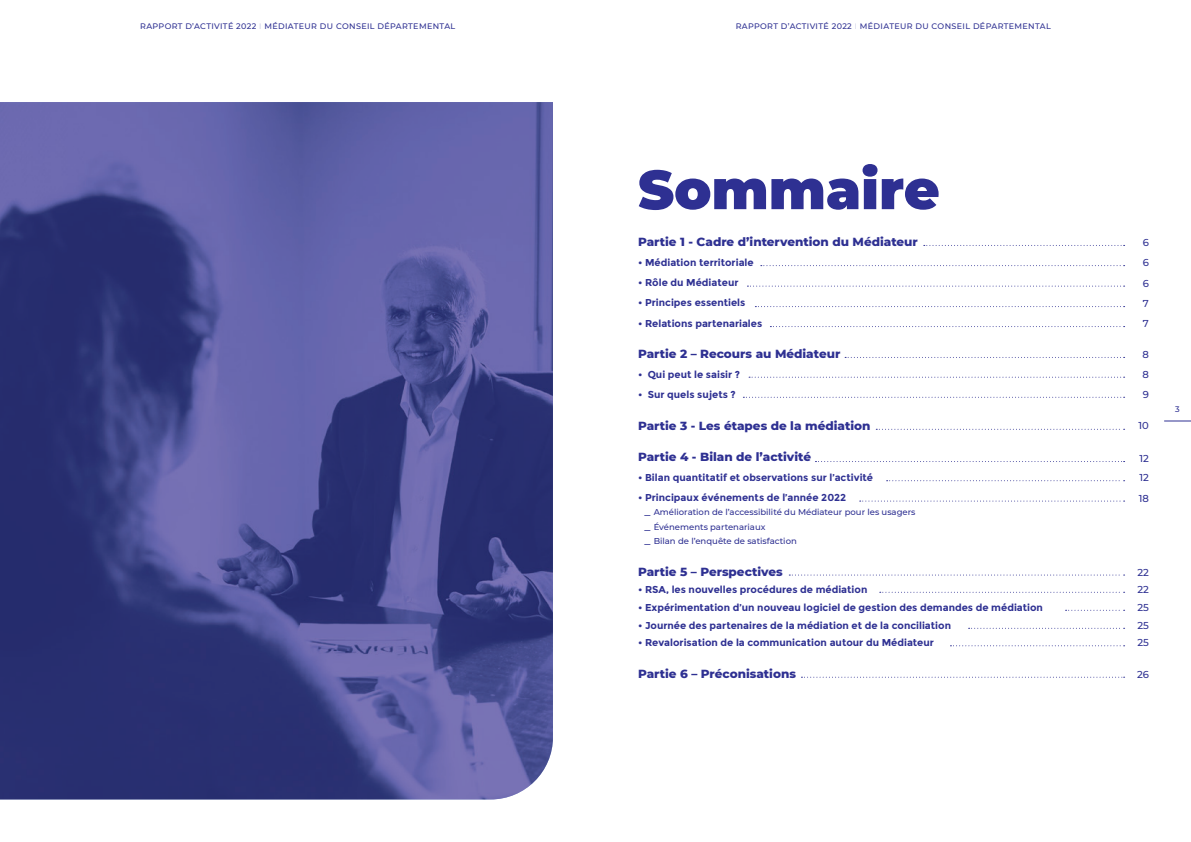
<style>
.page{position:relative;width:1191px;height:842px;background:#fff}
.page>*{position:absolute;margin:0;border:0;box-sizing:border-box;transform-origin:0 0}
.t1{font:900 55px "Montserrat";color:#2e3092}
.t2{font:800 12px "Montserrat";color:#2e3092}
.t3{font:700 10px "Montserrat";color:#2e3092}
.t4{font:500 10px/18px "Montserrat";color:#2e3092;text-align:justify}
.t5{font:500 8.5px/14.4px "Montserrat";color:#2e3092}
.t6{font:500 8px "Montserrat";letter-spacing:.045em;color:#2e3092}
.s1{font-weight:100}
.s2{font-size:12px}
</style>
<div class="page">
<svg style="left:1164px;top:420px;width:27px;height:1px"></svg>
<img style="left:0;top:102px;width:553px;height:697px">
<svg style="left:761px;top:265px;width:363px;height:1px"></svg>
<svg style="left:923px;top:245px;width:201px;height:1px"></svg>
<svg style="left:845px;top:357px;width:279px;height:1px"></svg>
<svg style="left:886px;top:480px;width:238px;height:1px"></svg>
<svg style="left:815px;top:461px;width:309px;height:1px"></svg>
<svg style="left:876px;top:429px;width:248px;height:1px"></svg>
<svg style="left:879px;top:592px;width:245px;height:1px"></svg>
<svg style="left:789px;top:574px;width:335px;height:1px"></svg>
<svg style="left:968px;top:628px;width:156px;height:1px"></svg>
<svg style="left:747px;top:286px;width:377px;height:1px"></svg>
<svg style="left:859px;top:501px;width:265px;height:1px"></svg>
<svg style="left:1065px;top:610px;width:59px;height:1px"></svg>
<svg style="left:950px;top:645px;width:174px;height:1px"></svg>
<svg style="left:801px;top:677px;width:323px;height:1px"></svg>
<svg style="left:755px;top:306px;width:369px;height:1px"></svg>
<svg style="left:749px;top:377px;width:375px;height:1px"></svg>
<svg style="left:770px;top:326px;width:354px;height:1px"></svg>
<svg style="left:743px;top:397px;width:381px;height:1px"></svg>
<p class="t6" style="left:140px;top:21px;width:317px">RAPPORT D’ACTIVITÉ 2022 <span class="s1">I</span> MÉDIATEUR DU CONSEIL DÉPARTEMENTAL</p>
<p class="t6" style="left:735px;top:21px;width:317px">RAPPORT D’ACTIVITÉ 2022 <span class="s1">I</span> MÉDIATEUR DU CONSEIL DÉPARTEMENTAL</p>
<h1 class="t1" style="left:638px;top:148px;width:303px">Sommaire</h1>
<p class="t2" style="left:638px;top:233px;width:281px">Partie 1 - Cadre d’intervention du Médiateur</p>
<p class="t3" style="left:638px;top:257px;width:117px">• Médiation territoriale</p>
<p class="t3" style="left:638px;top:277px;width:102px">• Rôle du Médiateur</p>
<p class="t3" style="left:638px;top:297px;width:109px">• Principes essentiels</p>
<p class="t3" style="left:638px;top:317px;width:126px">• Relations partenariales</p>
<p class="t2" style="left:638px;top:345px;width:204px">Partie 2 – Recours au Médiateur</p>
<p class="t3" style="left:638px;top:368px;width:104px">• Qui peut le saisir ?</p>
<p class="t3" style="left:638px;top:389px;width:99px">• Sur quels sujets ?</p>
<p class="t2" style="left:638px;top:416px;width:234px">Partie 3 - Les étapes de la médiation</p>
<p class="t2" style="left:638px;top:448px;width:174px">Partie 4 - Bilan de l’activité</p>
<p class="t3" style="left:638px;top:471px;width:237px">• Bilan quantitatif et observations sur l’activité</p>
<p class="t3" style="left:638px;top:492px;width:210px">• Principaux événements de l’année 2022</p>
<p class="t5" style="left:644px;top:505px;width:272px"><span class="s2">_</span> Amélioration de l’accessibilité du Médiateur pour les usagers <span class="s2">_</span> Événements partenariaux<br><span class="s2">_</span> Bilan de l’enquête de satisfaction</p>
<p class="t2" style="left:638px;top:563px;width:146px">Partie 5 – Perspectives</p>
<p class="t3" style="left:638px;top:584px;width:231px">• RSA, les nouvelles procédures de médiation</p>
<p class="t3" style="left:638px;top:601px;width:406px">• Expérimentation d’un nouveau logiciel de gestion des demandes de médiation</p>
<p class="t3" style="left:638px;top:619px;width:314px">• Journée des partenaires de la médiation et de la conciliation</p>
<p class="t3" style="left:638px;top:637px;width:297px">• Revalorisation de la communication autour du Médiateur</p>
<p class="t2" style="left:638px;top:665px;width:159px">Partie 6 – Préconisations</p>
<p class="t4" style="left:1137px;top:665px;width:13px">26</p>
<p class="t4" style="left:1142px;top:233px;width:8px">6</p>
<p class="t4" style="left:1142px;top:253px;width:8px">6</p>
<p class="t4" style="left:1142px;top:274px;width:8px">6</p>
<p class="t4" style="left:1143px;top:294px;width:7px">7</p>
<p class="t4" style="left:1143px;top:314px;width:7px">7</p>
<p class="t4" style="left:1142px;top:345px;width:8px">8</p>
<p class="t4" style="left:1142px;top:365px;width:8px">8</p>
<p class="t4" style="left:1142px;top:385px;width:8px">9</p>
<p class="t4" style="left:1138px;top:416px;width:12px">10</p>
<p class="t4" style="left:1139px;top:449px;width:11px">12</p>
<p class="t4" style="left:1139px;top:468px;width:11px">12</p>
<p class="t4" style="left:1138px;top:489px;width:12px">18</p>
<p class="t4" style="left:1137px;top:563px;width:13px">22</p>
<p class="t4" style="left:1137px;top:580px;width:13px">22<br>25<br>25</p>
<p class="t4" style="left:1137px;top:633px;width:13px">25</p>
<p class="t6" style="left:1175px;top:403px;width:6px">3</p>
</div>
